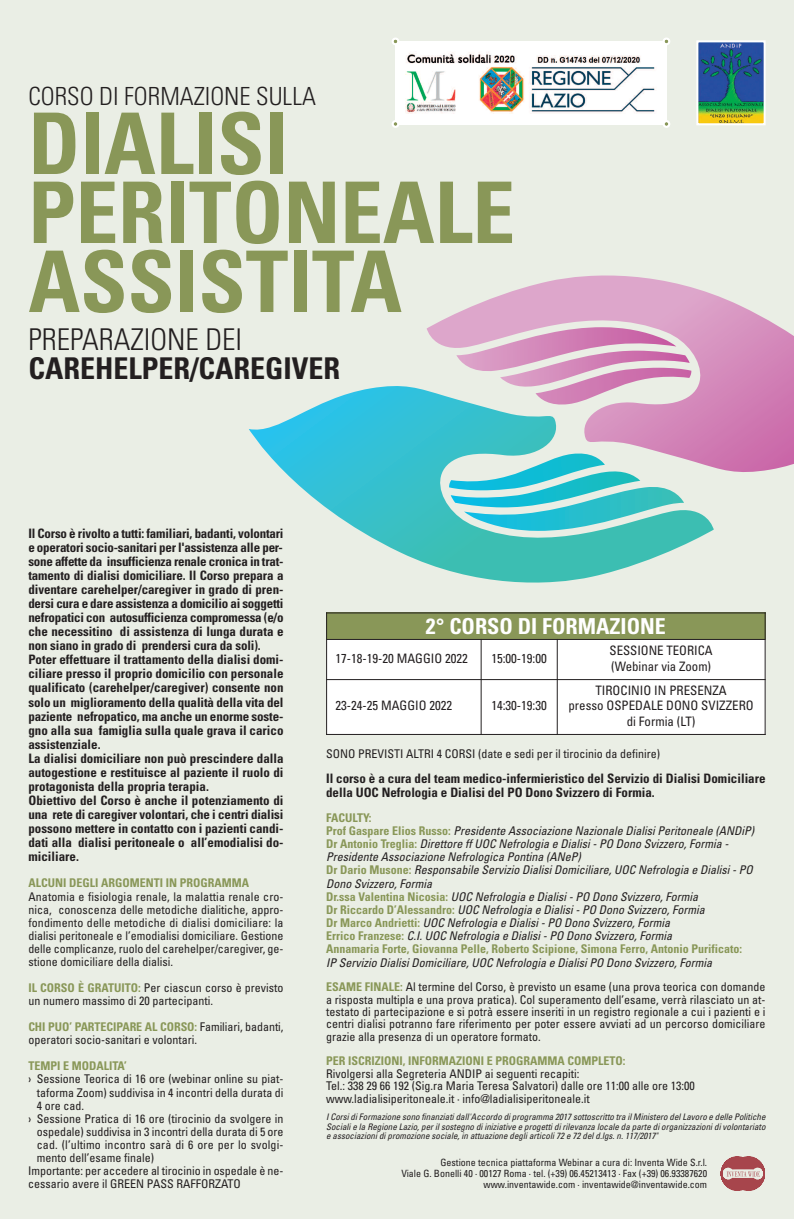
<style>
.page{position:relative;width:794px;height:1219px;background:#eaeee5}
.page>*{position:absolute;margin:0;border:0;box-sizing:border-box;transform-origin:0 0}
.t1{font:700 condensed 85px/69px "Univers";color:#899758}
.t2{font:700 condensed 30px "Univers";color:#231f20}
.t3{font:300 condensed 30px "Univers";color:#231f20}
.t4{font:300 condensed 25px "Univers";color:#231f20}
.t5{font:700 condensed 22px "Univers";color:#fff}
.t6{font:700 condensed 13px/14.1px "Univers";color:#231f20}
.t7{font:condensed 13px/15.6px "Univers";color:#231f20}
.t8{font:condensed 12px/13.1px "Univers";color:#231f20}
.t9{font:italic condensed 12px/13.2px "Univers";color:#231f20}
.t10{font:700 condensed 12px "Univers";color:#899758}
.t11{font:condensed 10px/11.3px "Univers";color:#231f20;text-align:right}
.t12{font:italic condensed 9px/9.4px "Univers";color:#231f20;text-align:justify}
.s1{font-weight:700;color:#899758}
.s2{font-weight:700;font-style:normal;color:#899758}
.s3{font-style:normal}
</style>
<div class="page">
<svg style="left:427px;top:275px;width:367px;height:197px"></svg>
<svg style="left:456px;top:327px;width:235px;height:56px"></svg>
<svg style="left:249px;top:383px;width:465px;height:200px"></svg>
<svg style="left:449px;top:452px;width:235px;height:79px"></svg>
<div style="left:395px;top:41px;width:271px;height:83px;background:#fff"></div>
<img style="left:406px;top:52px;width:249px;height:62px">
<svg style="left:392px;top:38px;width:7px;height:7px"></svg>
<svg style="left:663px;top:38px;width:7px;height:7px"></svg>
<svg style="left:392px;top:120px;width:7px;height:8px"></svg>
<svg style="left:662px;top:120px;width:8px;height:8px"></svg>
<img style="left:699px;top:43px;width:63px;height:79px">
<div style="left:696px;top:40px;width:69px;height:85px;border:2px solid #fff"></div>
<div style="left:326px;top:612px;width:439px;height:27px;background:#899758"></div>
<div style="left:326px;top:639px;width:155px;height:41px;background:#fff"></div>
<div style="left:481px;top:639px;width:76px;height:41px;background:#fff"></div>
<div style="left:557px;top:639px;width:208px;height:41px;background:#fff"></div>
<div style="left:326px;top:680px;width:155px;height:55px;background:#fff"></div>
<div style="left:481px;top:680px;width:76px;height:55px;background:#fff"></div>
<div style="left:557px;top:680px;width:208px;height:55px;background:#fff"></div>
<hr style="left:326px;top:612px;width:1px;height:123px;background:#231f20">
<hr style="left:480px;top:639px;width:1px;height:96px;background:#231f20">
<hr style="left:557px;top:639px;width:1px;height:96px;background:#231f20">
<hr style="left:764px;top:612px;width:1px;height:123px;background:#231f20">
<hr style="left:326px;top:612px;width:439px;height:1px;background:#231f20">
<hr style="left:326px;top:639px;width:439px;height:1px;background:#231f20">
<hr style="left:326px;top:679px;width:439px;height:1px;background:#231f20">
<hr style="left:326px;top:734px;width:439px;height:1px;background:#231f20">
<svg style="left:721px;top:1156px;width:44px;height:35px"></svg>
<h3 class="t4" style="left:28px;top:87px;width:289px">CORSO DI FORMAZIONE SULLA</h3>
<h1 class="t1" style="left:28px;top:116px;width:488px">DIALISI<br>PERITONEALE<br>ASSISTITA</h1>
<h2 class="t3" style="left:28px;top:328px;width:215px">PREPARAZIONE DEI</h2>
<h2 class="t2" style="left:28px;top:357px;width:313px">CAREHELPER/CAREGIVER</h2>
<p class="t6" style="left:28px;top:527px;width:257px">Il Corso è rivolto a tutti: familiari, badanti, volontari e operatori socio-sanitari per l'assistenza alle per&shy;sone affette da insufficienza renale cronica in trat&shy;tamento di dialisi domiciliare. Il Corso prepara a diventare carehelper/caregiver in grado di pren&shy;dersi cura e dare assistenza a domicilio ai soggetti nefropatici con autosufficienza compromessa (e/o che necessitino di assistenza di lunga durata e non siano in grado di prendersi cura da soli).<br>Poter effettuare il trattamento della dialisi domi&shy;ciliare presso il proprio domicilio con personale qualificato (carehelper/caregiver) consente non solo un miglioramento della qualità della vita del paziente nefropatico, ma anche un enorme soste&shy;gno alla sua famiglia sulla quale grava il carico assistenziale.<br>La dialisi domiciliare non può prescindere dalla autogestione e restituisce al paziente il ruolo di protagonista della propria terapia.<br>Obiettivo del Corso è anche il potenziamento di una rete di caregiver volontari, che i centri dialisi possono mettere in contatto con i pazienti candi&shy;dati alla dialisi peritoneale o all’emodialisi do&shy;miciliare.</p>
<p class="t10" style="left:28px;top:879px;width:222px">ALCUNI DEGLI ARGOMENTI IN PROGRAMMA</p>
<p class="t8" style="left:28px;top:891px;width:257px;text-align:justify">Anatomia e fisiologia renale, la malattia renale cro&shy;nica, conoscenza delle metodiche dialitiche, appro&shy;fondimento delle metodiche di dialisi domiciliare: la dialisi peritoneale e l’emodialisi domiciliare. Gestione delle complicanze, ruolo del carehelper/caregiver, ge&shy;stione domiciliare della dialisi.</p>
<p class="t8" style="left:28px;top:982px;width:257px"><span class="s1">IL CORSO È GRATUITO:</span> Per ciascun corso è previsto un numero massimo di 20 partecipanti.</p>
<p class="t8" style="left:28px;top:1021px;width:257px"><span class="s1">CHI PUO’ PARTECIPARE AL CORSO:</span> Familiari, badanti, operatori socio-sanitari e volontari.</p>
<p class="t10" style="left:28px;top:1062px;width:100px">TEMPI E MODALITA’</p>
<p class="t8" style="left:28px;top:1074px;width:257px">› Sessione Teorica di 16 ore (webinar online su piat-</p>
<p class="t8" style="left:37px;top:1087px;width:248px">taforma Zoom) suddivisa in 4 incontri della durata di</p>
<p class="t8" style="left:37px;top:1100px;width:49px">4 ore cad.</p>
<p class="t8" style="left:28px;top:1113px;width:257px">› Sessione Pratica di 16 ore (tirocinio da svolgere in</p>
<p class="t8" style="left:37px;top:1126px;width:248px">ospedale) suddivisa in 3 incontri della durata di 5 ore</p>
<p class="t8" style="left:37px;top:1139px;width:248px">cad. (l’ultimo incontro sarà di 6 ore per lo svolgi-</p>
<p class="t8" style="left:37px;top:1152px;width:119px">mento dell’esame finale)</p>
<p class="t8" style="left:28px;top:1165px;width:257px">Importante: per accedere al tirocinio in ospedale è ne-</p>
<p class="t8" style="left:28px;top:1178px;width:214px">cessario avere il GREEN PASS RAFFORZATO</p>
<h3 class="t5" style="left:426px;top:618px;width:241px">2° CORSO DI FORMAZIONE</h3>
<p class="t7" style="left:335px;top:651px;width:134px">17-18-19-20 MAGGIO 2022</p>
<p class="t7" style="left:491px;top:651px;width:57px">15:00-19:00</p>
<p class="t7" style="left:609px;top:644px;width:105px">SESSIONE TEORICA (Webinar via Zoom)</p>
<p class="t7" style="left:335px;top:699px;width:118px">23-24-25 MAGGIO 2022</p>
<p class="t7" style="left:491px;top:699px;width:57px">14:30-19:30</p>
<p class="t7" style="left:568px;top:683px;width:187px;text-align:center">TIROCINIO IN PRESENZA<br>presso OSPEDALE DONO SVIZZERO di Formia (LT)</p>
<p class="t8" style="left:326px;top:748px;width:335px">SONO PREVISTI ALTRI 4 CORSI (date e sedi per il tirocinio da definire)</p>
<p class="t6" style="left:326px;top:772px;width:441px;line-height:14.4px">Il corso è a cura del team medico-infermieristico del Servizio di Dialisi Domiciliare della UOC Nefrologia e Dialisi del PO Dono Svizzero di Formia.</p>
<p class="t9" style="left:326px;top:812px;width:429px"><span class="s2">FACULTY:<br>Prof Gaspare Elios Russo:</span> Presidente Associazione Nazionale Dialisi Peritoneale (ANDiP)<br><span class="s2">Dr Antonio Treglia:</span> Direttore ff UOC Nefrologia e Dialisi - PO Dono Svizzero, Formia - Presidente Associazione Nefrologica Pontina (ANeP)<br><span class="s2">Dr Dario Musone:</span> Responsabile Servizio Dialisi Domiciliare, UOC Nefrologia e Dialisi - PO Dono Svizzero, Formia<br><span class="s2">Dr.ssa Valentina Nicosia:</span> UOC Nefrologia e Dialisi - PO Dono Svizzero, Formia<br><span class="s2">Dr Riccardo D’Alessandro:</span> UOC Nefrologia e Dialisi - PO Dono Svizzero, Formia<br><span class="s2">Dr Marco Andrietti:</span> UOC Nefrologia e Dialisi - PO Dono Svizzero, Formia<br><span class="s2">Errico Franzese:</span> C.I. UOC Nefrologia e Dialisi - PO Dono Svizzero, Formia<br><span class="s2">Annamaria Forte, Giovanna Pelle, Roberto Scipione, Simona Ferro, Antonio Purificato:</span></p>
<p class="t9" style="left:326px;top:951px;width:441px;line-height:24.7px">IP Servizio Dialisi Domiciliare, UOC Nefrologia e Dialisi PO Dono Svizzero, Formia<br><span class="s2">ESAME FINALE:</span> <span class="s3">Al termine del Corso, è previsto un esame (una prova teorica con domande</span></p>
<p class="t8" style="left:326px;top:994px;width:441px;line-height:12.4px;text-align:justify">a risposta multipla e una prova pratica). Col superamento dell’esame, verrà rilasciato un at&shy;testato di partecipazione e si potrà essere inseriti in un registro regionale a cui i pazienti e i centri dialisi potranno fare riferimento per poter essere avviati ad un percorso domiciliare grazie alla presenza di un operatore formato.</p>
<p class="t10" style="left:326px;top:1057px;width:301px">PER ISCRIZIONI, INFORMAZIONI E PROGRAMMA COMPLETO:</p>
<p class="t8" style="left:326px;top:1068px;width:370px;line-height:12.4px">Rivolgersi alla Segreteria ANDIP ai seguenti recapiti:<br>Tel.: 338 29 66 192 (Sig.ra Maria Teresa Salvatori) dalle ore 11:00 alle ore 13:00 www.ladialisiperitoneale.it · info@ladialisiperitoneale.it</p>
<p class="t12" style="left:326px;top:1113px;width:441px">I Corsi di Formazione sono finanziati dall'Accordo di programma 2017 sottoscritto tra il Ministero del Lavoro e delle Politiche Sociali e la Regione Lazio, per il sostegno di iniziative e progetti di rilevanza locale da parte di organizzazioni di volontariato e associazioni di promozione sociale, in attuazione degli articoli 72 e 72 del d.lgs. n. 117/2017"</p>
<p class="t11" style="left:401px;top:1157px;width:307px">Gestione tecnica piattaforma Webinar a cura di: Inventa Wide S.r.l.<br>Viale G. Bonelli 40 · 00127 Roma · tel. (+39) 06.45213413 · Fax (+39) 06.93387620 www.inventawide.com · inventawide@inventawide.com</p>
</div>
